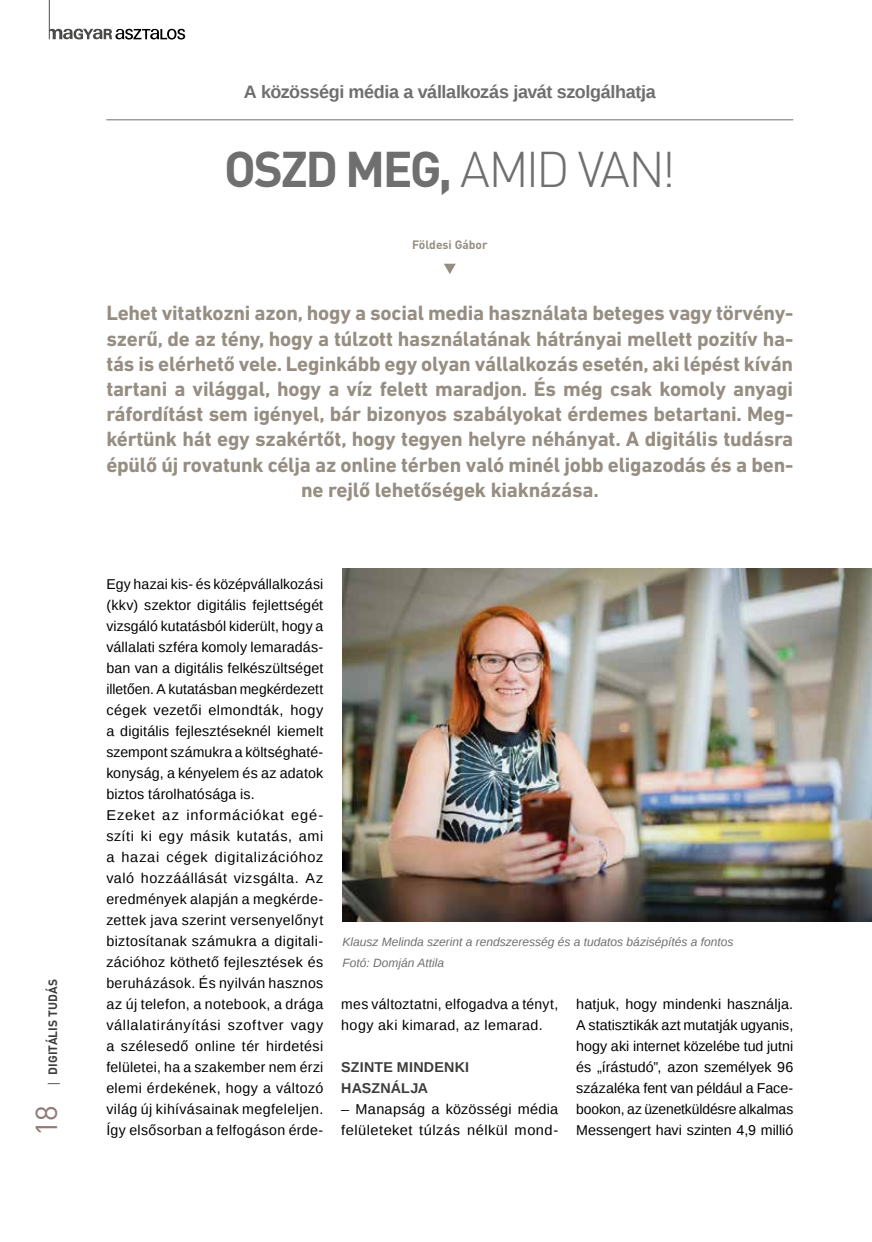
<style>
.page{position:relative;width:872px;height:1242px;background:#fff}
.page>*{position:absolute;margin:0;border:0;box-sizing:border-box;transform-origin:0 0}
.t1{font:700 49.5px "DIN Pro";letter-spacing:-.05em;color:#706f6f}
.t2{font:30px "DIN Pro";color:#907b77}
.t3{font:700 21px/25.2px "DIN Next LT Pro";letter-spacing:-.01em;color:#968e82;text-align:center}
.t4{font:700 18px "Liberation Sans";letter-spacing:-.02em;color:#706f6f}
.t5{font:14.25px/21px "Liberation Sans";letter-spacing:.025em;color:#000}
.t6{font:700 14.25px/21px "Liberation Sans";letter-spacing:.015em;color:#3c3c3b}
.t7{font:italic 12px/21px "Liberation Sans";color:#706f6f}
.t8{font:700 12px "DIN Pro";letter-spacing:.01em;color:#3c3c3b}
.t9{font:700 12px "DIN Pro";color:#968e82}
.s1{font-family:"Open Sans";font-weight:400}
.s2{font-weight:300}
</style>
<div class="page">
<svg style="left:49px;top:29px;width:136px;height:11px"></svg>
<hr style="left:49px;top:0;width:1px;height:39px;background:#4a4a49">
<hr style="left:106px;top:119px;width:687px;height:1px;background:#706f6f">
<svg style="left:444px;top:264px;width:12px;height:10px"></svg>
<img style="left:342px;top:568px;width:530px;height:353px">
<p class="t8" style="left:45px;top:1087px;width:110px;rotate:-90deg"><span class="s1">|</span> DIGITÁLIS TUDÁS</p>
<h2 class="t2" style="left:26px;top:1136px;width:33px;rotate:-90deg">18</h2>
<p class="t4" style="left:244px;top:80px;width:413px">A közösségi média a vállalkozás javát szolgálhatja</p>
<h1 class="t1" style="left:224px;top:135px;width:453px">OSZD MEG, <span class="s2">AMID VAN!</span></h1>
<p class="t9" style="left:412px;top:236px;width:77px">Földesi Gábor</p>
<p class="t3" style="left:106px;top:300px;width:688px">Lehet vitatkozni azon, hogy a social media használata beteges vagy törvény&shy;szerű, de az tény, hogy a túlzott használatának hátrányai mellett pozitív ha&shy;tás is elérhető vele. Leginkább egy olyan vállalkozás esetén, aki lépést kíván tartani a világgal, hogy a víz felett maradjon. És még csak komoly anyagi ráfordítást sem igényel, bár bizonyos szabályokat érdemes betartani. Meg&shy;kértünk hát egy szakértőt, hogy tegyen helyre néhányat. A digitális tudásra épülő új rovatunk célja az online térben való minél jobb eligazodás és a ben&shy;ne rejlő lehetőségek kiaknázása.</p>
<p class="t5" style="left:106px;top:574px;width:218px">Egy hazai kis- és középvállalkozási (kkv) szektor digitális fejlettségét vizsgáló kutatásból kiderült, hogy a vállalati szféra komoly lemaradás&shy;ban van a digitális felkészültséget illetően. A kutatásban megkérdezett cégek vezetői elmondták, hogy a digitális fejlesztéseknél kiemelt szempont számukra a költséghaté&shy;konyság, a kényelem és az adatok biztos tárolhatósága is.<br>Ezeket az információkat egé&shy;szíti ki egy másik kutatás, ami a hazai cégek digitalizációhoz való hozzáállását vizsgálta. Az eredmények alapján a megkérde&shy;zettek java szerint versenyelőnyt biztosítanak számukra a digitali&shy;zációhoz köthető fejlesztések és beruházások. És nyilván hasznos az új telefon, a notebook, a drága vállalatirányítási szoftver vagy a szélesedő online tér hirdetési felületei, ha a szakember nem érzi elemi érdekének, hogy a változó világ új kihívásainak megfeleljen.<br>Így elsősorban a felfogáson érde-</p>
<p class="t7" style="left:342px;top:931px;width:392px">Klausz Melinda szerint a rendszeresség és a tudatos bázisépítés a fontos<br>Fotó: Domján Attila</p>
<p class="t5" style="left:341px;top:994px;width:218px">mes változtatni, elfogadva a tényt, hogy aki kimarad, az lemarad.</p>
<p class="t6" style="left:341px;top:1056px;width:129px">SZINTE MINDENKI<br>HASZNÁLJA</p>
<p class="t5" style="left:341px;top:1099px;width:218px">– Manapság a közösségi média felületeket túlzás nélkül mond-</p>
<p class="t5" style="left:576px;top:994px;width:218px;text-align:justify">hatjuk, hogy mindenki használja.<br>A statisztikák azt mutatják ugyanis, hogy aki internet közelébe tud jutni és „írástudó”, azon személyek 96 százaléka fent van például a Face&shy;bookon, az üzenetküldésre alkalmas Messengert havi szinten 4,9 millió</p>
</div>
